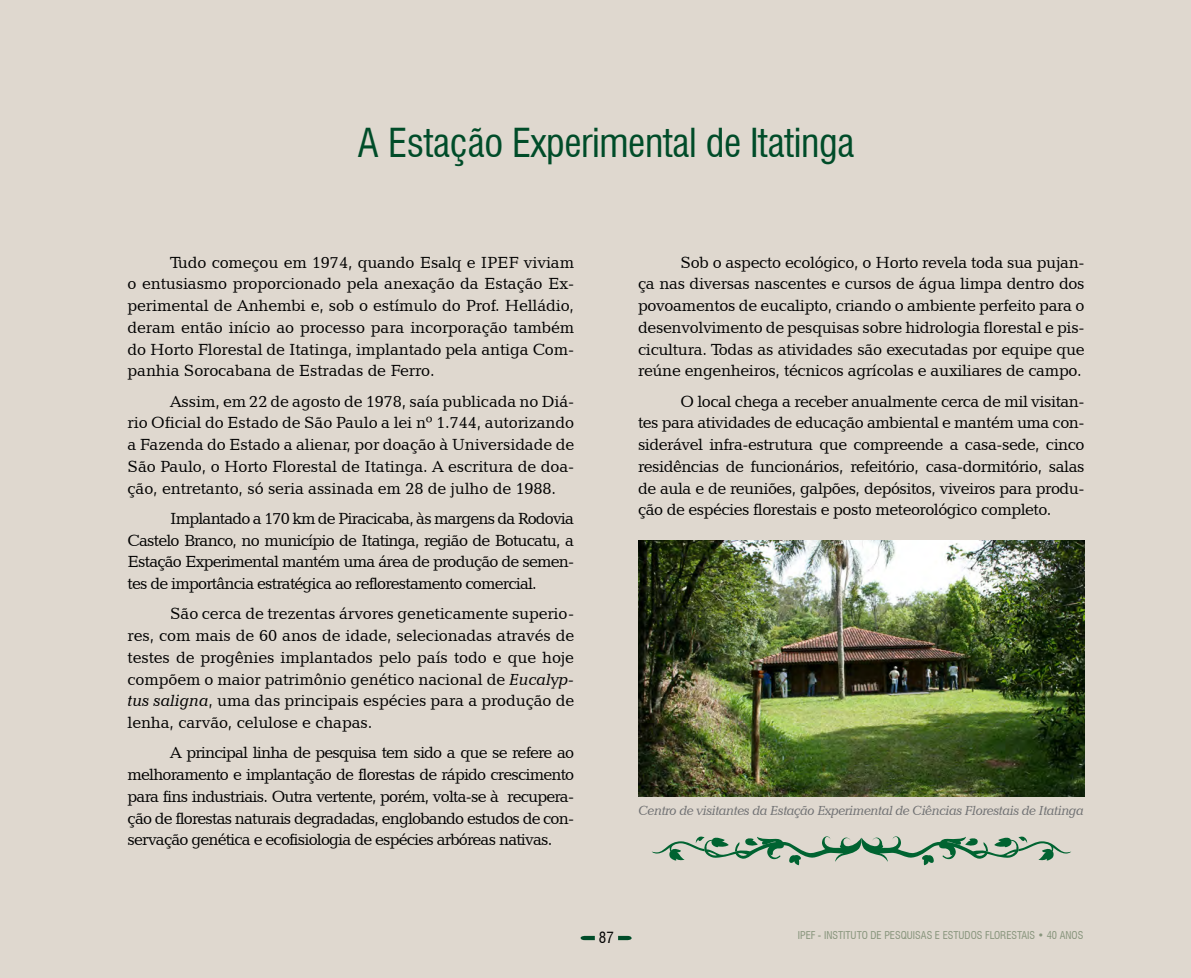
<style>
.page{position:relative;width:1191px;height:978px;background:#dfd8cf}
.page>*{position:absolute;margin:0;border:0;box-sizing:border-box;transform-origin:0 0}
.Titulo{font:condensed 39px "Swiss 721 BT";letter-spacing:-.01em;color:#004c29}
.corpo{font:16.5px/21.8px "Candida BT";letter-spacing:-.02em;color:#000;text-align:justify}
.t1{font:condensed 15px "Swiss 721 BT";color:#000}
.Legenda{font:italic 13.5px "Candida BT";letter-spacing:-.04em;color:#707173}
.t2{font:condensed 10.5px "Swiss 721 BT";color:#87947b}
.s1{font-style:italic}
</style>
<div class="page">
<svg style="left:580px;top:936px;width:51px;height:4px"></svg>
<img style="left:638px;top:540px;width:446px;height:257px">
<svg style="left:652px;top:836px;width:419px;height:29px"></svg>
<p class="Titulo" style="left:358px;top:120px;width:498px">A Estação Experimental de Itatinga</p>
<p class="corpo" style="left:128px;top:251px;width:448px;text-indent:43px">Tudo começou em 1974, quando Esalq e IPEF viviam o entusiasmo proporcionado pela anexação da Estação Ex&shy;perimental de Anhembi e, sob o estímulo do Prof. Helládio, deram então início ao processo para incorporação também do Horto Florestal de Itatinga, implantado pela antiga Com&shy;panhia Sorocabana de Estradas de Ferro.</p>
<p class="corpo" style="left:128px;top:390px;width:448px;text-indent:43px">Assim, em 22 de agosto de 1978, saía publicada no Diá&shy;rio Oficial do Estado de São Paulo a lei nº 1.744, autorizando a Fazenda do Estado a alienar, por doação à Universidade de São Paulo, o Horto Florestal de Itatinga. A escritura de doa&shy;ção, entretanto, só seria assinada em 28 de julho de 1988.</p>
<p class="corpo" style="left:128px;top:507px;width:448px;text-indent:43px">Implantado a 170 km de Piracicaba, às margens da Rodovia Castelo Branco, no município de Itatinga, região de Botucatu, a Estação Experimental mantém uma área de produção de semen&shy;tes de importância estratégica ao reflorestamento comercial.</p>
<p class="corpo" style="left:128px;top:603px;width:448px;text-indent:43px">São cerca de trezentas árvores geneticamente superio&shy;res, com mais de 60 anos de idade, selecionadas através de testes de progênies implantados pelo país todo e que hoje compõem o maior patrimônio genético nacional de <span class="s1">Eucalyp&shy;tus saligna</span>, uma das principais espécies para a produção de lenha, carvão, celulose e chapas.</p>
<p class="corpo" style="left:128px;top:742px;width:448px;text-indent:43px">A principal linha de pesquisa tem sido a que se refere ao melhoramento e implantação de florestas de rápido crescimento para fins industriais. Outra vertente, porém, volta-se à recupera&shy;ção de florestas naturais degradadas, englobando estudos de con&shy;servação genética e ecofisiologia de espécies arbóreas nativas.</p>
<p class="corpo" style="left:638px;top:251px;width:448px;text-indent:43px">Sob o aspecto ecológico, o Horto revela toda sua pujan&shy;ça nas diversas nascentes e cursos de água limpa dentro dos povoamentos de eucalipto, criando o ambiente perfeito para o desenvolvimento de pesquisas sobre hidrologia florestal e pis&shy;cicultura. Todas as atividades são executadas por equipe que reúne engenheiros, técnicos agrícolas e auxiliares de campo.</p>
<p class="corpo" style="left:638px;top:390px;width:448px;text-indent:43px">O local chega a receber anualmente cerca de mil visitan&shy;tes para atividades de educação ambiental e mantém uma con&shy;siderável infra-estrutura que compreende a casa-sede, cinco residências de funcionários, refeitório, casa-dormitório, salas de aula e de reuniões, galpões, depósitos, viveiros para produ&shy;ção de espécies florestais e posto meteorológico completo.</p>
<p class="Legenda" style="left:638px;top:802px;width:447px">Centro de visitantes da Estação Experimental de Ciências Florestais de Itatinga</p>
<p class="t1" style="left:599px;top:928px;width:16px">87</p>
<p class="t2" style="left:798px;top:929px;width:287px">IPEF - INSTITUTO DE PESQUISAS E ESTUDOS FLORESTAIS • 40 ANOS</p>
</div>
